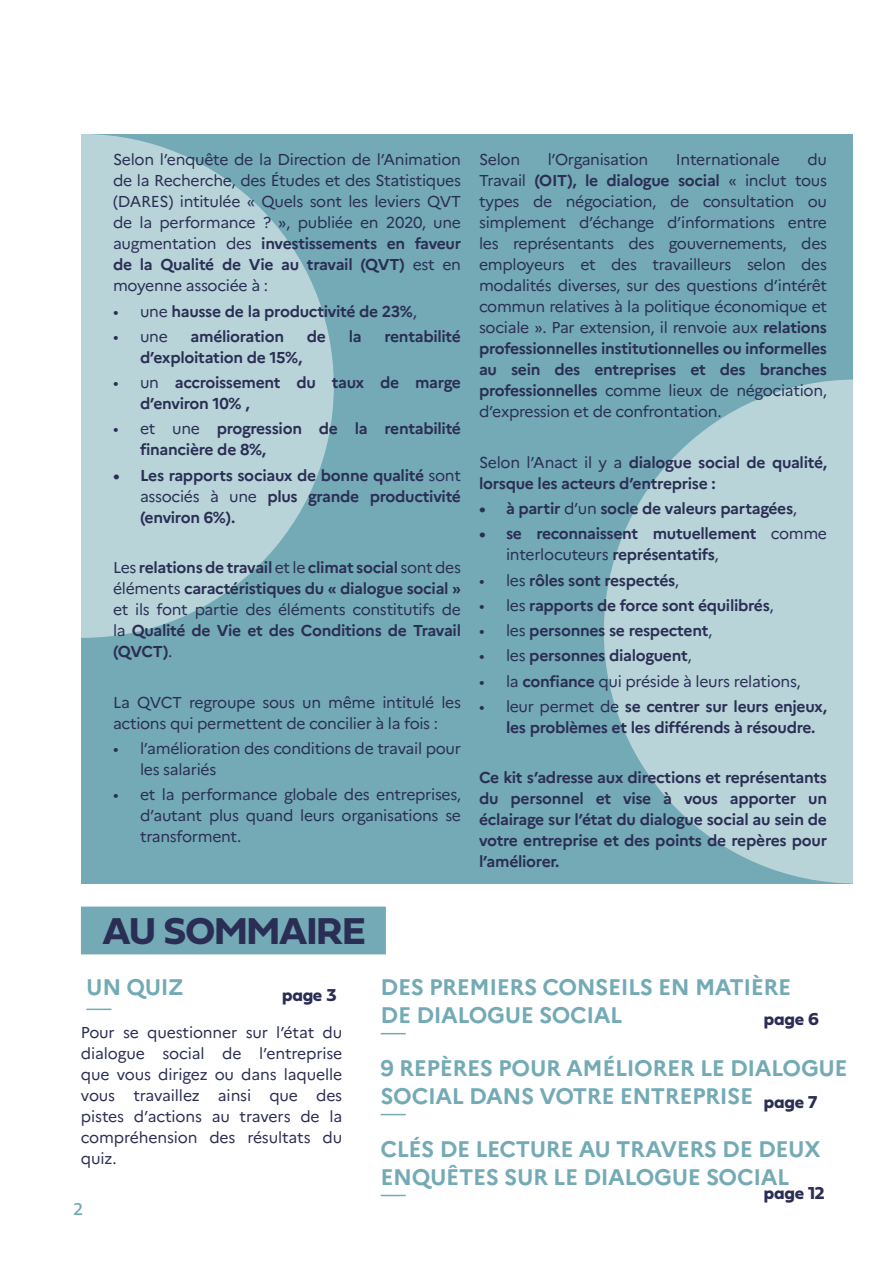
<style>
.page{position:relative;width:893px;height:1263px;background:#fff}
.page>*{position:absolute;margin:0;border:0;box-sizing:border-box;transform-origin:0 0}
.t1{font:39px "Fieldwork Geo Bold";letter-spacing:-.02em;color:#2b2e54}
.t2{font:700 22.5px/28.5px "Marianne";letter-spacing:-.02em;color:#73aab5}
.t3{font:18px "Fieldwork Geo Bold";letter-spacing:-.01em;color:#2b2e54}
.t4{font:18px "Fieldwork Geo Regular";color:#73aab5}
.t5{font:15.75px/21px "Marianne";letter-spacing:-.02em;color:#2b2e54;text-align:justify}
.t6{font:700 15.75px/21px "Marianne";letter-spacing:-.02em;color:#2b2e54}
.s1{font-weight:700}
.s2{font-weight:400}
</style>
<div class="page">
<div style="left:81px;top:134px;width:772px;height:749px;background:#73aab5"></div>
<svg style="left:81px;top:134px;width:253px;height:504px;fill:#b8d4d9"></svg>
<svg style="left:604px;top:379px;width:249px;height:504px;fill:#b8d4d9"></svg>
<div style="left:81px;top:906px;width:305px;height:48px;background:#73aab5;border:2px solid #73aab5"></div>
<hr style="left:86px;top:1008px;width:25px;height:2px;background:#73aab5">
<svg style="left:381px;top:1033px;width:25px;height:1px"></svg>
<svg style="left:381px;top:1114px;width:25px;height:1px"></svg>
<svg style="left:381px;top:1195px;width:25px;height:1px"></svg>
<p class="t5" style="left:113px;top:149px;width:350px">Selon l’enquête de la Direction de l’Animation de la Recherche, des Études et des Statistiques (DARES) intitulée « Quels sont les leviers QVT de la performance ? », publiée en 2020, une augmentation des <span class="s1">investissements en faveur de la Qualité de Vie au travail (QVT)</span> est en moyenne associée à :</p>
<p class="t6" style="left:113px;top:301px;width:305px"><span class="s2">• une</span> hausse de la productivité de 23%<span class="s2">,</span></p>
<p class="t5" style="left:113px;top:326px;width:56px">• une</p>
<p class="t6" style="left:191px;top:326px;width:95px">amélioration</p>
<p class="t6" style="left:307px;top:326px;width:21px">de</p>
<p class="t6" style="left:349px;top:326px;width:14px">la</p>
<p class="t6" style="left:384px;top:326px;width:78px">rentabilité</p>
<p class="t6" style="left:140px;top:347px;width:164px">d’exploitation de 15%,</p>
<p class="t6" style="left:140px;top:372px;width:322px;text-indent:-27px"><span class="s2">• un</span> accroissement du taux de marge d’environ 10% ,</p>
<p class="t6" style="left:140px;top:418px;width:323px;text-indent:-27px"><span class="s2">• et une</span> progression de la rentabilité financière de 8%,</p>
<p class="t6" style="left:140px;top:464px;width:323px;text-align:justify;text-indent:-27px">• Les rapports sociaux de bonne qualité <span class="s2">sont associés à une</span> plus grande productivité (environ 6%).</p>
<p class="t6" style="left:113px;top:557px;width:350px;text-align:justify"><span class="s2">Les</span> relations de travail <span class="s2">et le</span> climat social <span class="s2">sont des éléments</span> caractéristiques du « dialogue social » <span class="s2">et ils font partie des éléments constitutifs de la</span> Qualité de Vie et des Conditions de Travail (QVCT)<span class="s2">.</span></p>
<p class="t5" style="left:113px;top:691px;width:349px">La QVCT regroupe sous un même intitulé les actions qui permettent de concilier à la fois :</p>
<p class="t5" style="left:140px;top:738px;width:323px;text-indent:-27px">• l’amélioration des conditions de travail pour les salariés</p>
<p class="t5" style="left:140px;top:784px;width:323px;text-indent:-27px">• et la performance globale des entreprises, d’autant plus quand leurs organisations se transforment.</p>
<p class="t5" style="left:479px;top:149px;width:43px">Selon</p>
<p class="t5" style="left:548px;top:149px;width:102px">l’Organisation</p>
<p class="t5" style="left:676px;top:149px;width:105px">Internationale</p>
<p class="t5" style="left:479px;top:149px;width:350px;text-indent:328px">du Travail <span class="s1">(OIT), le dialogue social</span> « inclut tous types de négociation, de consultation ou simplement d’échange d’informations entre les représentants des gouvernements, des employeurs et des travailleurs selon des modalités diverses, sur des questions d’intérêt commun relatives à la politique économique et sociale ». Par extension, il renvoie aux <span class="s1">relations professionnelles institutionnelles ou informelles au sein des entreprises et des branches professionnelles</span> comme lieux de négociation, d’expression et de confrontation.</p>
<p class="t6" style="left:479px;top:452px;width:349px"><span class="s2">Selon l’Anact il y a</span> dialogue social de qualité, lorsque les acteurs d’entreprise :</p>
<p class="t6" style="left:479px;top:498px;width:320px">• à partir <span class="s2">d’un</span> socle de valeurs partagées<span class="s2">,</span></p>
<p class="t6" style="left:506px;top:523px;width:322px;text-indent:-27px">• se reconnaissent mutuellement <span class="s2">comme interlocuteurs</span> représentatifs<span class="s2">,</span></p>
<p class="t6" style="left:479px;top:569px;width:202px"><span class="s2">• les</span> rôles sont respectés<span class="s2">,</span></p>
<p class="t6" style="left:479px;top:595px;width:296px"><span class="s2">• les</span> rapports de force sont équilibrés<span class="s2">,</span></p>
<p class="t6" style="left:479px;top:620px;width:235px"><span class="s2">• les</span> personnes se respectent<span class="s2">,</span></p>
<p class="t6" style="left:479px;top:645px;width:214px"><span class="s2">• les</span> personnes dialoguent<span class="s2">,</span></p>
<p class="t5" style="left:479px;top:670px;width:323px">• la <span class="s1">confiance</span> qui préside à leurs relations,</p>
<p class="t6" style="left:506px;top:696px;width:323px;text-indent:-27px"><span class="s2">• leur permet de</span> se centrer sur leurs enjeux, les problèmes et les différends à résoudre.</p>
<p class="t6" style="left:479px;top:767px;width:350px;text-align:justify">Ce kit s’adresse aux directions et représentants du personnel et vise à vous apporter un éclairage sur l’état du dialogue social au sein de votre entreprise et des points de repères pour l’améliorer.</p>
<h1 class="t1" style="left:102px;top:900px;width:265px">AU SOMMAIRE</h1>
<h2 class="t2" style="left:86px;top:972px;width:99px">UN QUIZ</h2>
<p class="t5" style="left:81px;top:1022px;width:263px">Pour se questionner sur l’état du dialogue social de l’entreprise que vous dirigez ou dans laquelle vous travaillez ainsi que des pistes d’actions au travers de la compréhension des résultats du quiz.</p>
<p class="t3" style="left:282px;top:981px;width:56px">page 3</p>
<p class="t4" style="left:73px;top:1194px;width:11px">2</p>
<h2 class="t2" style="left:381px;top:972px;width:412px">DES PREMIERS CONSEILS EN MATIÈRE<br>DE DIALOGUE SOCIAL</h2>
<p class="t3" style="left:764px;top:1005px;width:57px">page 6</p>
<h2 class="t2" style="left:381px;top:1053px;width:468px">9 REPÈRES POUR AMÉLIORER LE DIALOGUE<br>SOCIAL DANS VOTRE ENTREPRISE <sub>page</sub> <sub>7</sub></h2>
<h2 class="t2" style="left:381px;top:1134px;width:442px">CLÉS DE LECTURE AU TRAVERS DE DEUX<br>ENQUÊTES SUR LE DIALOGUE SOCIAL</h2>
<p class="t3" style="left:764px;top:1179px;width:62px">page 12</p>
</div>
